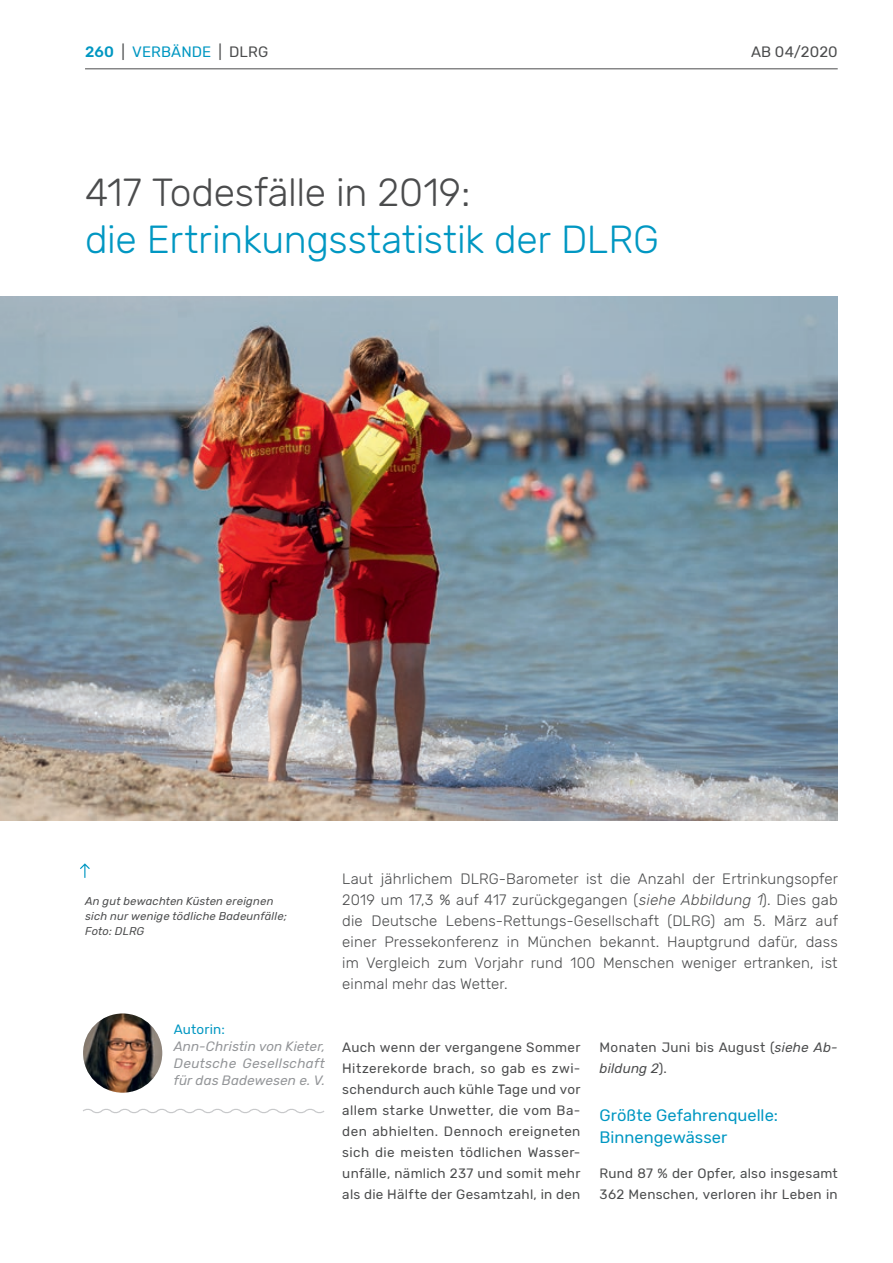
<style>
.page{position:relative;width:893px;height:1263px;background:#fff}
.page>*{position:absolute;margin:0;border:0;box-sizing:border-box;transform-origin:0 0}
.t1{font:300 39px "Rubik";letter-spacing:-.01em;color:#0197c2}
.t2{font:300 39px "Rubik";letter-spacing:-.01em;color:#4b4c4d}
.t3{font:16.5px/22.5px "Rubik";color:#0197c2}
.t4{font:300 15px/21px "Rubik";letter-spacing:.01em;color:#4b4c4d;text-align:justify}
.t5{font:15px "Rubik";letter-spacing:.01em;color:#4b4c4d}
.t6{font:15px "Rubik";letter-spacing:.005em;color:#0197c2}
.t7{font:13.5px/21px "Rubik";letter-spacing:.02em;color:#4b4c4d}
.t8{font:italic 13.5px/17px "Rubik";letter-spacing:.015em;color:#939598;text-align:justify}
.t9{font:13.5px "Rubik";letter-spacing:.01em;color:#0197c2}
.t10{font:italic 11.25px/15px "Rubik";letter-spacing:.02em;color:#4b4c4d}
.s1{font-weight:500}
.s2{color:#4b4c4d}
.s3{font-style:italic}
</style>
<div class="page">
<hr style="left:85px;top:68px;width:753px;height:1px;background:#4b4c4d">
<svg style="left:83px;top:1108px;width:242px;height:5px"></svg>
<img style="left:83px;top:1013px;width:79px;height:80px;border-radius:40px">
<img style="left:0;top:296px;width:838px;height:525px">
<svg style="left:80px;top:863px;width:10px;height:15px"></svg>
<p class="t6" style="left:85px;top:43px;width:128px"><span class="s1">260</span> <span class="s2">|</span> VERBÄNDE</p>
<p class="t5" style="left:751px;top:43px;width:88px">AB 04/2020</p>
<p class="t5" style="left:218px;top:43px;width:51px">| DLRG</p>
<h1 class="t2" style="left:85px;top:171px;width:387px">417 Todesfälle in 2019:</h1>
<h1 class="t1" style="left:85px;top:218px;width:575px">die Ertrinkungsstatistik der DLRG</h1>
<p class="t10" style="left:85px;top:894px;width:203px">An gut bewachten Küsten ereignen sich nur wenige tödliche Badeunfälle;<br>Foto: DLRG</p>
<p class="t9" style="left:174px;top:1021px;width:53px">Autorin:</p>
<p class="t8" style="left:174px;top:1038px;width:153px">Ann-Christin von Kieter, Deutsche Gesellschaft für das Badewesen e. V.</p>
<p class="t4" style="left:342px;top:868px;width:497px">Laut jährlichem DLRG-Barometer ist die Anzahl der Ertrinkungsopfer 2019 um 17,3 % auf 417 zurückgegangen (<span class="s3">siehe Abbildung 1</span>). Dies gab die Deutsche Lebens-Rettungs-Gesellschaft (DLRG) am 5. März auf einer Pressekonferenz in München bekannt. Hauptgrund dafür, dass im Vergleich zum Vorjahr rund 100 Menschen weniger ertranken, ist einmal mehr das Wetter.</p>
<p class="t7" style="left:342px;top:1037px;width:240px;text-align:justify">Auch wenn der vergangene Sommer Hitzerekorde brach, so gab es zwi&shy;schendurch auch kühle Tage und vor allem starke Unwetter, die vom Ba&shy;den abhielten. Dennoch ereigneten sich die meisten tödlichen Wasser&shy;unfälle, nämlich 237 und somit mehr als die Hälfte der Gesamtzahl, in den</p>
<p class="t7" style="left:600px;top:1037px;width:240px">Monaten Juni bis August (<span class="s3">siehe Ab&shy;bildung 2</span>).</p>
<p class="t3" style="left:600px;top:1104px;width:180px">Größte Gefahrenquelle:<br>Binnengewässer</p>
<p class="t7" style="left:600px;top:1163px;width:240px">Rund 87 % der Opfer, also insgesamt<br>362 Menschen, verloren ihr Leben in</p>
</div>
